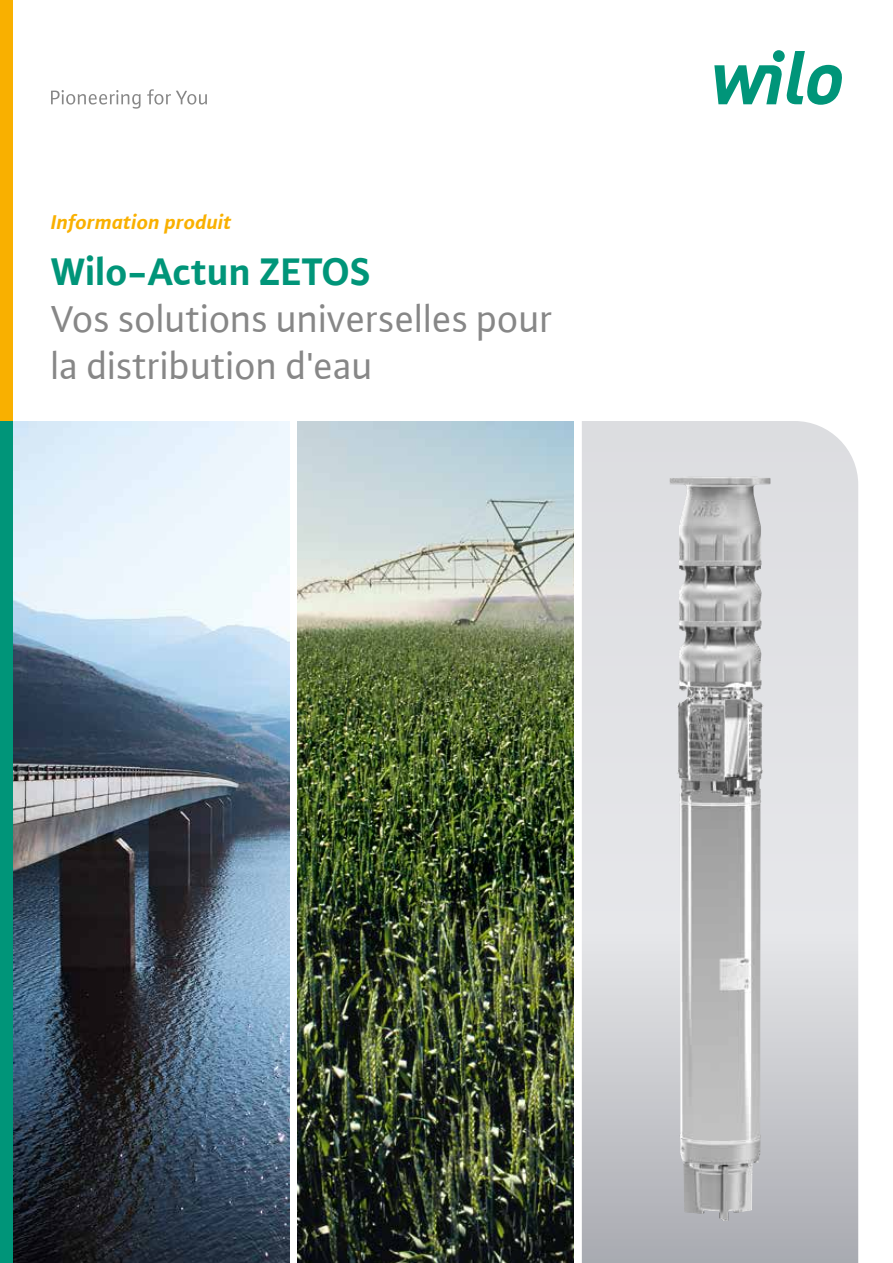
<style>
.page{position:relative;width:893px;height:1263px;background:#fff}
.page>*{position:absolute;margin:0;border:0;box-sizing:border-box;transform-origin:0 0}
.t1{font:40.5px/46.8px "WILO Plus Global";letter-spacing:-.01em;color:#878787}
.t2{font:700 40.5px "WILO Plus Global";color:#009579}
.t3{font:italic 700 21px "WILO Plus Global";color:#f9b000}
</style>
<div class="page">
<svg style="left:582px;top:421px;width:276px;height:842px;background:#d6d7da"></svg>
<img style="left:13px;top:421px;width:276px;height:842px">
<img style="left:297px;top:421px;width:277px;height:842px">
<img style="left:670px;top:477px;width:91px;height:744px">
<svg style="left:51px;top:89px;width:156px;height:20px"></svg>
<svg style="left:714px;top:51px;width:128px;height:54px"></svg>
<div style="left:773px;top:50px;width:12px;height:12px;background:#009579;border-radius:50%"></div>
<div style="left:0;top:0;width:13px;height:426px;background:#f9b000"></div>
<div style="left:0;top:421px;width:13px;height:842px;background:#009579"></div>
<p class="t3" style="left:51px;top:210px;width:182px">Information produit</p>
<p class="t2" style="left:51px;top:248px;width:321px">Wilo-Actun ZETOS</p>
<p class="t1" style="left:51px;top:295px;width:503px">Vos solutions universelles pour la distribution d'eau</p>
</div>
